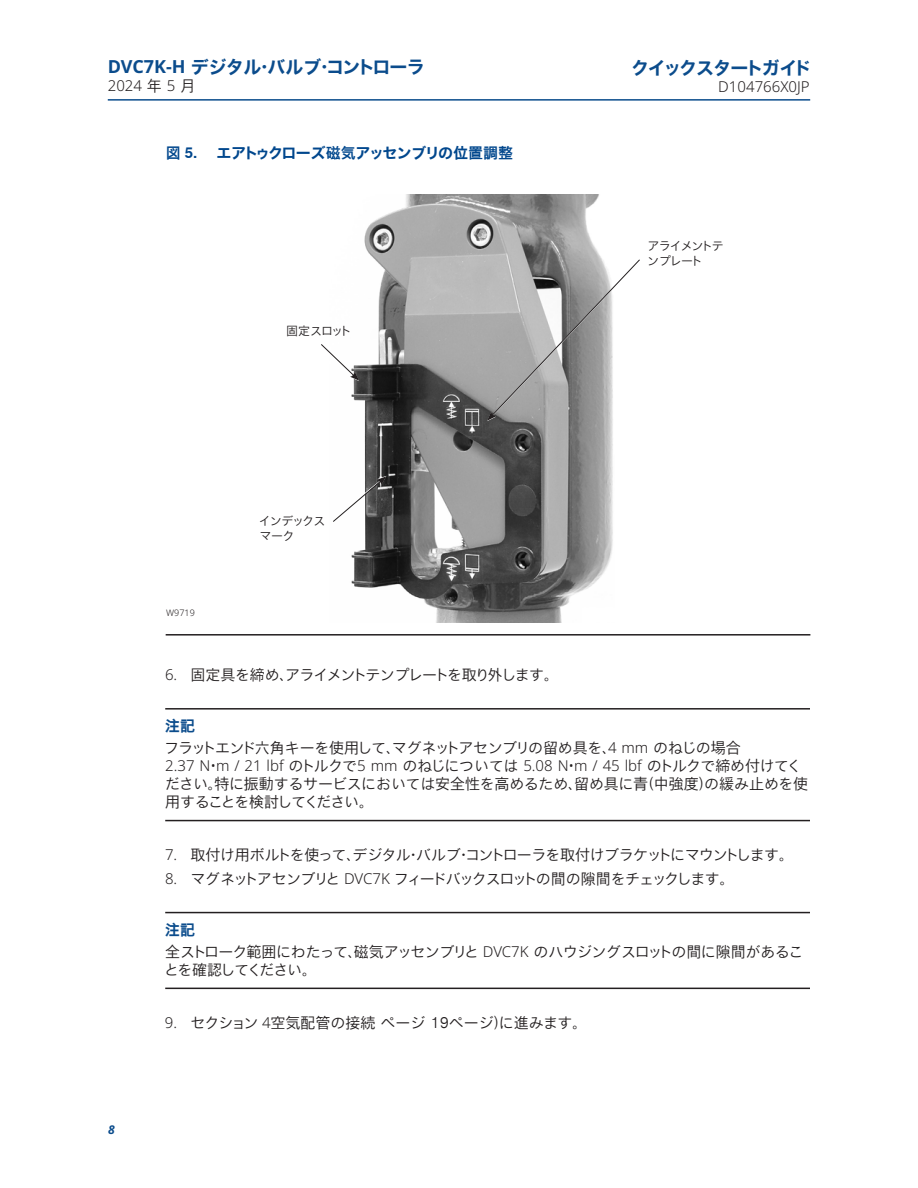
<style>
.page{position:relative;width:918px;height:1188px;background:#fff}
.page>*{position:absolute;margin:0;border:0;box-sizing:border-box;transform-origin:0 0}
.t1{font:700 18px "Nimbus Sans JAP";letter-spacing:-.055em;color:#0b4c8c}
.t2{font:700 18px "Nimbus Sans JAP";letter-spacing:-.08em;color:#0b4c8c}
.t3{font:300 15px/22.2px "Nimbus Sans JAP";letter-spacing:-.035em;color:#231f20}
.t4{font:300 15px "Noto Sans";color:#231f20}
.t5{font:300 15px "Nimbus Sans JAP";letter-spacing:-.105em;color:#231f20}
.t6{font:300 15px "Nimbus Sans JAP";color:#231f20}
.t7{font:300 15px "Nimbus Sans JAP";letter-spacing:-.075em;color:#231f20}
.t8{font:700 15px "Nimbus Sans JAP";letter-spacing:-.035em;color:#01478d}
.t9{font:300 15px "Nimbus Sans JAP";letter-spacing:-.08em;color:#231f20}
.t10{font:300 12px/14.4px "Nimbus Sans JAP";letter-spacing:-.09em;color:#231f20}
.t11{font:italic 700 12px "Noto Sans";color:#0b4c8c}
.t12{font:300 9px "Noto Sans";color:#231f20}
.s1{font-family:"Noto Sans"}
.s2{font-family:"Nimbus Sans JAP"}
.s3{font-weight:700;color:#0b4c8c}
</style>
<div class="page">
<hr style="left:108px;top:99px;width:702px;height:2px;background:#0b4c8c">
<hr style="left:166px;top:634px;width:644px;height:2px;background:#231f20">
<hr style="left:165px;top:708px;width:645px;height:2px;background:#231f20">
<hr style="left:165px;top:820px;width:645px;height:1px;background:#231f20">
<hr style="left:165px;top:912px;width:645px;height:1px;background:#231f20">
<hr style="left:165px;top:988px;width:645px;height:1px;background:#231f20">
<img style="left:351px;top:195px;width:262px;height:427px">
<svg style="left:333px;top:476px;width:54px;height:47px"></svg>
<svg style="left:487px;top:259px;width:153px;height:162px"></svg>
<svg style="left:321px;top:343px;width:38px;height:38px"></svg>
<p class="t1" style="left:108px;top:53px;width:318px"><span class="s1">DVC7K-H</span> デジタル・バルブ・コントローラ</p>
<p class="t4" style="left:108px;top:77px;width:89px">2024 <span class="s2">年</span> 5 <span class="s2">月</span></p>
<p class="t8" style="left:166px;top:141px;width:33px">図 5.</p>
<p class="t8" style="left:216px;top:141px;width:298px">エアトゥクローズ磁気アッセンブリの位置調整</p>
<p class="t10" style="left:286px;top:324px;width:67px">固定スロット</p>
<p class="t12" style="left:166px;top:608px;width:30px">W9719</p>
<p class="t10" style="left:259px;top:514px;width:68px">インデックスマーク</p>
<p class="t2" style="left:631px;top:54px;width:182px">クイックスタートガイド</p>
<p class="t4" style="left:718px;top:78px;width:93px">D104766X0JP</p>
<p class="t10" style="left:647px;top:239px;width:78px">アライメントテンプレート</p>
<p class="t11" style="left:108px;top:1121px;width:8px">8</p>
<p class="t7" style="left:165px;top:664px;width:395px"><span class="s1">6.</span> 固定具を締め、アライメントテンプレートを取り外します。</p>
<p class="t3" style="left:165px;top:715px;width:578px"><span class="s3">注記<br></span>フラットエンド六角キーを使用して、マグネットアセンブリの留め具を、<span class="s1">4 mm</span> のねじの場合</p>
<p class="t4" style="left:165px;top:757px;width:638px">2.37 N•m / 21 lbf <span class="s2">のトルクで</span>5 mm <span class="s2">のねじについては</span> 5.08 N•m / 45 lbf <span class="s2">のトルクで締め付けてく</span></p>
<p class="t3" style="left:165px;top:775px;width:645px;line-height:18px">ださい。特に振動するサービスにおいては安全性を高めるため、留め具に青（中強度）の緩み止めを使用することを検討してください。</p>
<p class="t3" style="left:165px;top:844px;width:630px"><span class="s1">7.</span> 取付け用ボルトを使って、デジタル・バルブ・コントローラを取付けブラケットにマウントします。</p>
<p class="t5" style="left:165px;top:868px;width:571px"><span class="s1">8.</span> マグネットアセンブリと <span class="s1">DVC7K</span> フィードバックスロットの間の隙間をチェックします。</p>
<p class="t3" style="left:165px;top:918px;width:640px"><span class="s3">注記<br></span>全ストローク範囲にわたって、磁気アッセンブリと <span class="s1">DVC7K</span> のハウジングスロットの間に隙間があるこ</p>
<p class="t9" style="left:164px;top:958px;width:154px">とを確認してください。</p>
<p class="t6" style="left:165px;top:1011px;width:424px"><span class="s1">9.</span> セクション <span class="s1">4</span>空気配管の接続 ページ 19ページ）に進みます。</p>
</div>
